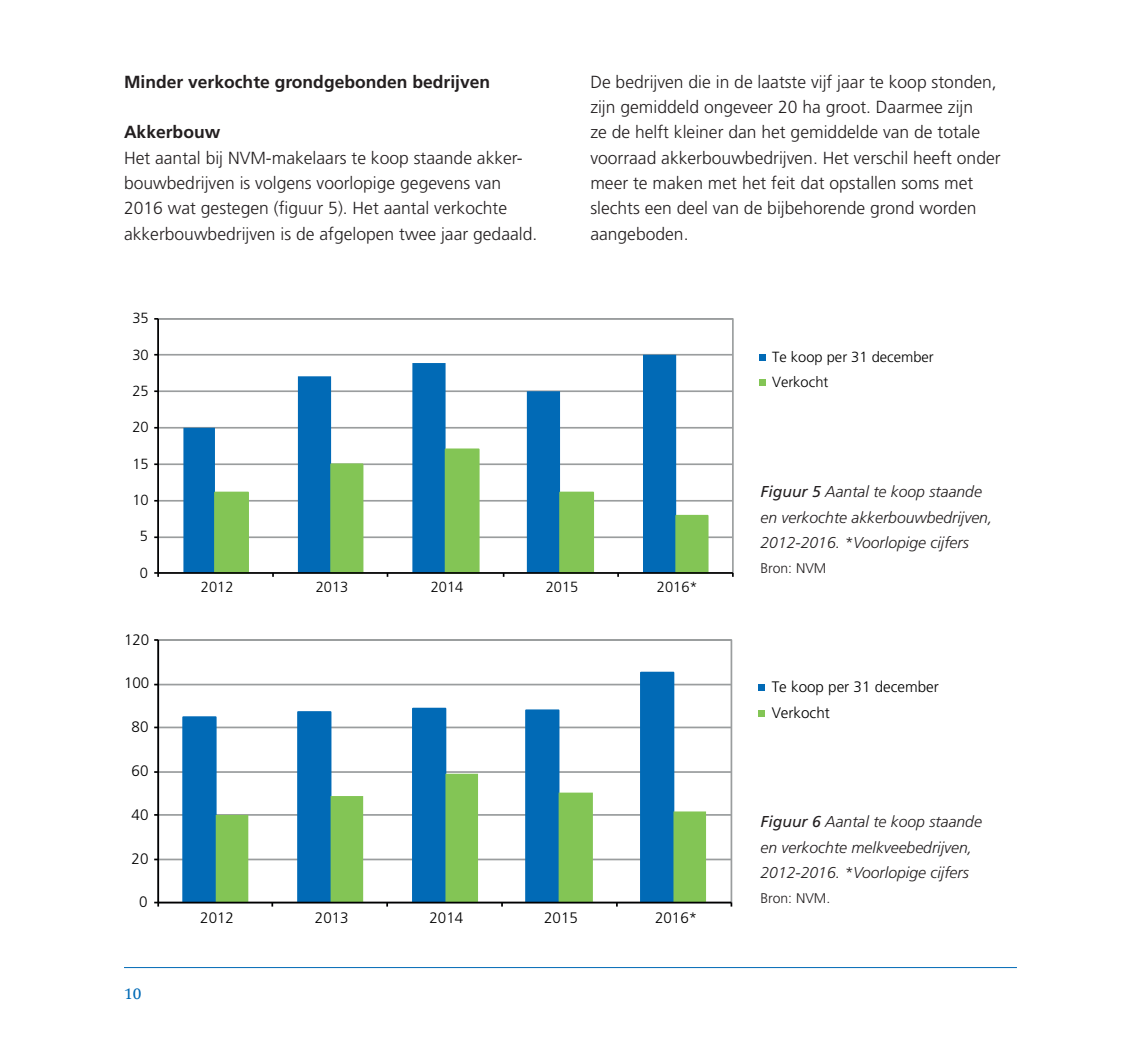
<style>
.page{position:relative;width:1141px;height:1042px;background:#fff}
.page>*{position:absolute;margin:0;border:0;box-sizing:border-box;transform-origin:0 0}
.t1{font:300 17.5px/25.4px "Frutiger";color:#231f20}
.t2{font:700 17.5px "Frutiger";color:#231f20}
.t3{font:italic 300 15.75px/25.4px "Frutiger";color:#231f20}
.t4{font:15.75px "Swift";color:#016ab6}
.t5{font:300 15.22px/26.2px "Frutiger";color:#000001}
.t6{font:300 14.7px/25.2px "Frutiger";color:#000001}
.t7{font:300 14px "Frutiger";color:#231f20}
.s1{font-weight:400}
</style>
<div class="page">
<hr style="left:124px;top:967px;width:893px;height:1px;background:#016ab6">
<hr style="left:158px;top:858px;width:573px;height:2px;background:#9a9d9e">
<hr style="left:158px;top:814px;width:573px;height:2px;background:#9a9d9e">
<hr style="left:158px;top:771px;width:573px;height:2px;background:#9a9d9e">
<hr style="left:158px;top:726px;width:573px;height:2px;background:#9a9d9e">
<hr style="left:158px;top:684px;width:573px;height:1px;background:#9a9d9e">
<svg style="left:181px;top:671px;width:494px;height:230px"></svg>
<svg style="left:216px;top:774px;width:490px;height:127px"></svg>
<hr style="left:157px;top:640px;width:2px;height:262px;background:#000001">
<hr style="left:158px;top:901px;width:573px;height:2px;background:#000001">
<svg style="left:154px;top:901px;width:5px;height:5px"></svg>
<div style="left:758px;top:684px;width:7px;height:6px;background:#016ab6"></div>
<div style="left:758px;top:710px;width:7px;height:7px;background:#83c555"></div>
<hr style="left:158px;top:536px;width:575px;height:2px;background:#9a9d9e">
<hr style="left:158px;top:500px;width:575px;height:1px;background:#9a9d9e">
<hr style="left:158px;top:463px;width:575px;height:2px;background:#9a9d9e">
<hr style="left:158px;top:427px;width:575px;height:1px;background:#9a9d9e">
<hr style="left:158px;top:390px;width:575px;height:2px;background:#9a9d9e">
<hr style="left:158px;top:354px;width:575px;height:1px;background:#9a9d9e">
<svg style="left:183px;top:355px;width:493px;height:217px"></svg>
<svg style="left:213px;top:448px;width:496px;height:124px"></svg>
<hr style="left:157px;top:319px;width:2px;height:254px;background:#000001">
<hr style="left:158px;top:572px;width:575px;height:2px;background:#000001">
<svg style="left:154px;top:572px;width:5px;height:5px"></svg>
<svg style="left:759px;top:354px;width:6px;height:6px"></svg>
<div style="left:759px;top:379px;width:6px;height:7px;background:#83c555"></div>
<p class="t2" style="left:124px;top:74px;width:368px">Minder verkochte grondgebonden bedrijven</p>
<p class="t2" style="left:124px;top:125px;width:98px">Akkerbouw</p>
<p class="t1" style="left:124px;top:146px;width:415px">Het aantal bij NVM-makelaars te koop staande akker&shy;bouwbedrijven is volgens voorlopige gegevens van 2016 wat gestegen (figuur 5). Het aantal verkochte akkerbouwbedrijven is de afgelopen twee jaar gedaald.</p>
<p class="t6" style="left:132px;top:307px;width:18px">35</p>
<p class="t6" style="left:132px;top:343px;width:18px">30</p>
<p class="t6" style="left:132px;top:379px;width:18px">25</p>
<p class="t6" style="left:132px;top:416px;width:18px">20</p>
<p class="t6" style="left:132px;top:452px;width:18px">15</p>
<p class="t6" style="left:132px;top:488px;width:18px">10</p>
<p class="t6" style="left:140px;top:525px;width:10px">5</p>
<p class="t6" style="left:140px;top:561px;width:10px">0</p>
<p class="t1" style="left:590px;top:70px;width:412px">De bedrijven die in de laatste vijf jaar te koop stonden, zijn gemiddeld ongeveer 20 ha groot. Daarmee zijn<br>ze de helft kleiner dan het gemiddelde van de totale voorraad akkerbouwbedrijven. Het verschil heeft onder meer te maken met het feit dat opstallen soms met slechts een deel van de bijbehorende grond worden aangeboden.</p>
<p class="t6" style="left:772px;top:345px;width:163px">Te koop per 31 december<br>Verkocht</p>
<p class="t3" style="left:760px;top:480px;width:233px"><span class="s1">Figuur 5</span> Aantal te koop staande en verkochte akkerbouwbedrijven,<br>2012-2016. *Voorlopige cijfers</p>
<p class="t7" style="left:760px;top:563px;width:67px">Bron: NVM</p>
<p class="t5" style="left:124px;top:627px;width:27px">120</p>
<p class="t5" style="left:124px;top:671px;width:27px">100</p>
<p class="t5" style="left:132px;top:715px;width:18px">80</p>
<p class="t5" style="left:132px;top:759px;width:18px">60</p>
<p class="t5" style="left:132px;top:802px;width:18px">40</p>
<p class="t5" style="left:132px;top:846px;width:18px">20</p>
<p class="t5" style="left:139px;top:890px;width:10px">0</p>
<p class="t4" style="left:124px;top:988px;width:19px">10</p>
<p class="t6" style="left:201px;top:576px;width:34px">2012</p>
<p class="t6" style="left:316px;top:576px;width:34px">2013</p>
<p class="t6" style="left:431px;top:576px;width:34px">2014</p>
<p class="t6" style="left:546px;top:576px;width:34px">2015</p>
<p class="t6" style="left:657px;top:576px;width:42px">2016*</p>
<p class="t5" style="left:200px;top:905px;width:35px">2012</p>
<p class="t5" style="left:315px;top:905px;width:35px">2013</p>
<p class="t5" style="left:430px;top:905px;width:35px">2014</p>
<p class="t5" style="left:544px;top:905px;width:35px">2015</p>
<p class="t5" style="left:655px;top:905px;width:44px">2016*</p>
<p class="t5" style="left:772px;top:675px;width:169px">Te koop per 31 december<br>Verkocht</p>
<p class="t3" style="left:760px;top:810px;width:223px"><span class="s1">Figuur 6</span> Aantal te koop staande en verkochte melkveebedrijven,<br>2012-2016. *Voorlopige cijfers</p>
<p class="t7" style="left:760px;top:893px;width:71px">Bron: NVM.</p>
</div>
